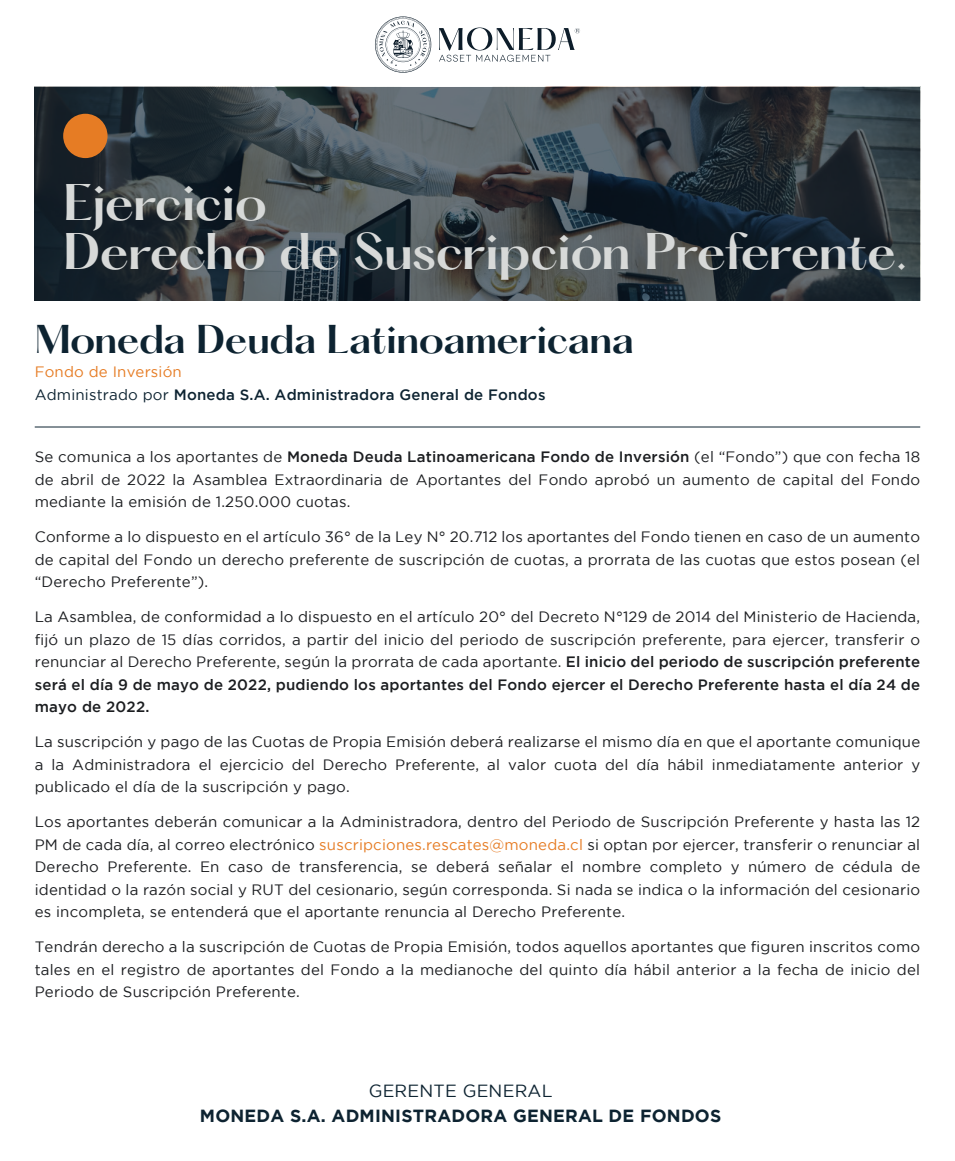
<style>
.page{position:relative;width:955px;height:1161px;background:#fff}
.page>*{position:absolute;margin:0;border:0;box-sizing:border-box;transform-origin:0 0}
.t1{font:600 45px/49px "Hatton";letter-spacing:-.02em;color:#d7d9d8}
.t2{font:600 35.25px "Hatton";letter-spacing:-.02em;color:#0d2331}
.t3{font:700 17.5px "Gotham";letter-spacing:.01em;color:#0d2331}
.t4{font:17.5px "Gotham";letter-spacing:.01em;color:#0d2331}
.t5{font:15px/22.5px "Gotham";letter-spacing:.01em;color:#1b1d20;text-align:justify}
.t6{font:500 15px/22.5px "Gotham";letter-spacing:.01em;color:#0d2331}
.s1{font-weight:400;color:#e67c24}
.s2{font-weight:400}
.s3{font-weight:500}
.s4{color:#e67c24}
</style>
<div class="page">
<svg style="left:439px;top:28px;width:141px;height:34px"></svg>
<svg style="left:375px;top:16px;width:56px;height:57px"></svg>
<img style="left:35px;top:87px;width:884px;height:213px">
<div style="left:63px;top:114px;width:44px;height:44px;background:#e67c24;border-radius:50%"></div>
<hr style="left:35px;top:426px;width:884px;height:1px;background:#0d2331">
<h1 class="t1" style="left:63px;top:180px;width:846px">Ejercicio<br>Derecho de Suscripción Preferente.</h1>
<h2 class="t2" style="left:35px;top:320px;width:600px">Moneda Deuda Latinoamericana</h2>
<p class="t6" style="left:35px;top:360px;width:512px"><span class="s1">Fondo de Inversión<br></span><span class="s2">Administrado por</span> Moneda S.A. Administradora General de Fondos</p>
<p class="t5" style="left:35px;top:445px;width:886px">Se comunica a los aportantes de <span class="s3">Moneda Deuda Latinoamericana Fondo de Inversión</span> (el “Fondo”) que con fecha 18 de abril de 2022 la Asamblea Extraordinaria de Aportantes del Fondo aprobó un aumento de capital del Fondo mediante la emisión de 1.250.000 cuotas.</p>
<p class="t5" style="left:35px;top:525px;width:886px">Conforme a lo dispuesto en el artículo 36° de la Ley N° 20.712 los aportantes del Fondo tienen en caso de un aumento de capital del Fondo un derecho preferente de suscripción de cuotas, a prorrata de las cuotas que estos posean (el “Derecho Preferente”).</p>
<p class="t5" style="left:35px;top:605px;width:886px">La Asamblea, de conformidad a lo dispuesto en el artículo 20° del Decreto N°129 de 2014 del Ministerio de Hacienda, fijó un plazo de 15 días corridos, a partir del inicio del periodo de suscripción preferente, para ejercer, transferir o renunciar al Derecho Preferente, según la prorrata de cada aportante. <span class="s3">El inicio del periodo de suscripción preferente será el día 9 de mayo de 2022, pudiendo los aportantes del Fondo ejercer el Derecho Preferente hasta el día 24 de mayo de 2022.</span></p>
<p class="t5" style="left:35px;top:730px;width:886px">La suscripción y pago de las Cuotas de Propia Emisión deberá realizarse el mismo día en que el aportante comunique a la Administradora el ejercicio del Derecho Preferente, al valor cuota del día hábil inmediatamente anterior y publicado el día de la suscripción y pago.</p>
<p class="t5" style="left:35px;top:810px;width:886px">Los aportantes deberán comunicar a la Administradora, dentro del Periodo de Suscripción Preferente y hasta las 12<br>PM de cada día, al correo electrónico <span class="s4">suscripciones.rescates@moneda.cl</span> si optan por ejercer, transferir o renunciar al Derecho Preferente. En caso de transferencia, se deberá señalar el nombre completo y número de cédula de identidad o la razón social y RUT del cesionario, según corresponda. Si nada se indica o la información del cesionario es incompleta, se entenderá que el aportante renuncia al Derecho Preferente.</p>
<p class="t5" style="left:35px;top:935px;width:886px">Tendrán derecho a la suscripción de Cuotas de Propia Emisión, todos aquellos aportantes que figuren inscritos como tales en el registro de aportantes del Fondo a la medianoche del quinto día hábil anterior a la fecha de inicio del Periodo de Suscripción Preferente.</p>
<p class="t4" style="left:368px;top:1080px;width:185px">GERENTE GENERAL</p>
<p class="t3" style="left:200px;top:1105px;width:522px">MONEDA S.A. ADMINISTRADORA GENERAL DE FONDOS</p>
</div>
